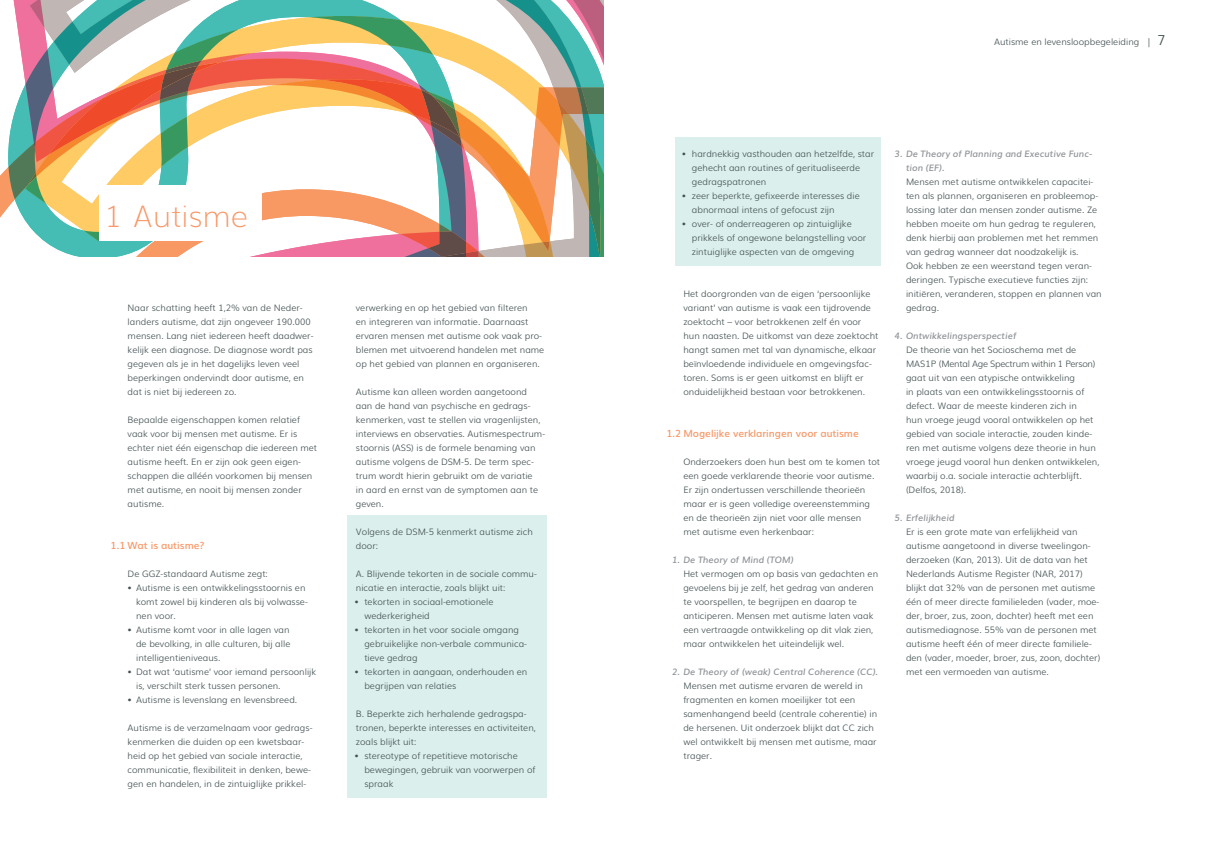
<style>
.page{position:relative;width:1208px;height:859px;background:#fff}
.page>*{position:absolute;margin:0;border:0;box-sizing:border-box;transform-origin:0 0}
.t1{font:200 30px "Muli";color:#f89868}
.t2{font:600 10px "Muli";color:#f89868}
.t3{font:300 9px/14px "Muli";color:#445153}
.t4{font:italic 600 9px/14px "Muli";color:#919599}
.s1{font-size:14px}
</style>
<div class="page">
<svg style="left:0;top:0;width:604px;height:257px"></svg>
<div style="left:99px;top:186px;width:163px;height:55px;background:#fff"></div>
<div style="left:347px;top:515px;width:200px;height:45px;background:#dbefec"></div>
<div style="left:347px;top:557px;width:200px;height:45px;background:#dbefec"></div>
<div style="left:347px;top:585px;width:200px;height:45px;background:#dbefec"></div>
<div style="left:347px;top:613px;width:200px;height:59px;background:#dbefec"></div>
<div style="left:347px;top:655px;width:200px;height:45px;background:#dbefec"></div>
<div style="left:347px;top:697px;width:200px;height:59px;background:#dbefec"></div>
<div style="left:347px;top:739px;width:200px;height:59px;background:#dbefec"></div>
<div style="left:675px;top:137px;width:205px;height:59px;background:#dbefec"></div>
<div style="left:675px;top:179px;width:205px;height:45px;background:#dbefec"></div>
<div style="left:675px;top:207px;width:205px;height:59px;background:#dbefec"></div>
<h1 class="t1" style="left:105px;top:193px;width:144px">1 Autisme</h1>
<p class="t3" style="left:128px;top:300px;width:187px">Naar schatting heeft 1,2% van de Neder&shy;landers autisme, dat zijn ongeveer 190.000 mensen. Lang niet iedereen heeft daadwer&shy;kelijk een diagnose. De diagnose wordt pas gegeven als je in het dagelijks leven veel beperkingen ondervindt door autisme, en dat is niet bij iedereen zo.</p>
<p class="t3" style="left:128px;top:412px;width:191px">Bepaalde eigenschappen komen relatief vaak voor bij mensen met autisme. Er is echter niet één eigenschap die iedereen met autisme heeft. En er zijn ook geen eigen&shy;schappen die alléén voorkomen bij mensen met autisme, en nooit bij mensen zonder autisme.</p>
<p class="t2" style="left:111px;top:537px;width:95px">1.1 Wat is autisme?</p>
<p class="t3" style="left:128px;top:566px;width:142px">De GGZ-standaard Autisme zegt:</p>
<p class="t3" style="left:136px;top:580px;width:173px;text-indent:-9px">• Autisme is een ontwikkelingsstoornis en komt zowel bij kinderen als bij volwasse&shy;nen voor.</p>
<p class="t3" style="left:136px;top:622px;width:156px;text-align:justify;text-indent:-9px">• Autisme komt voor in alle lagen van de bevolking, in alle culturen, bij alle intelligentieniveaus.</p>
<p class="t3" style="left:136px;top:664px;width:182px;text-indent:-9px">• Dat wat ‘autisme’ voor iemand persoonlijk is, verschilt sterk tussen personen.</p>
<p class="t3" style="left:128px;top:692px;width:171px">• Autisme is levenslang en levensbreed.</p>
<p class="t3" style="left:128px;top:720px;width:186px">Autisme is de verzamelnaam voor gedrags&shy;kenmerken die duiden op een kwetsbaar&shy;heid op het gebied van sociale interactie, communicatie, flexibiliteit in denken, bewe&shy;gen en handelen, in de zintuiglijke prikkel-</p>
<p class="t3" style="left:356px;top:300px;width:190px">verwerking en op het gebied van filteren<br>en integreren van informatie. Daarnaast ervaren mensen met autisme ook vaak pro&shy;blemen met uitvoerend handelen met name op het gebied van plannen en organiseren.</p>
<p class="t3" style="left:356px;top:384px;width:191px">Autisme kan alleen worden aangetoond aan de hand van psychische en gedrags&shy;kenmerken, vast te stellen via vragenlijsten, interviews en observaties. Autismespectrum&shy;stoornis (ASS) is de formele benaming van autisme volgens de DSM-5. De term spec&shy;trum wordt hierin gebruikt om de variatie<br>in aard en ernst van de symptomen aan te geven.</p>
<p class="t3" style="left:356px;top:524px;width:179px">Volgens de DSM-5 kenmerkt autisme zich door:</p>
<p class="t3" style="left:356px;top:566px;width:183px">A. Blijvende tekorten in de sociale commu&shy;nicatie en interactie, zoals blijkt uit:</p>
<p class="t3" style="left:364px;top:594px;width:131px;text-indent:-10px">• tekorten in sociaal-emotionele wederkerigheid</p>
<p class="t3" style="left:364px;top:622px;width:164px;text-indent:-10px">• tekorten in het voor sociale omgang gebruikelijke non-verbale communica&shy;tieve gedrag</p>
<p class="t3" style="left:364px;top:664px;width:164px;text-indent:-10px">• tekorten in aangaan, onderhouden en begrijpen van relaties</p>
<p class="t3" style="left:356px;top:706px;width:181px">B. Beperkte zich herhalende gedragspa&shy;tronen, beperkte interesses en activiteiten, zoals blijkt uit:</p>
<p class="t3" style="left:364px;top:748px;width:172px;text-indent:-10px">• stereotype of repetitieve motorische bewegingen, gebruik van voorwerpen of spraak</p>
<p class="t3" style="left:994px;top:34px;width:173px">Autisme en levensloopbegeleiding | <span class="s1">7</span></p>
<p class="t3" style="left:692px;top:146px;width:184px;text-indent:-10px">• hardnekkig vasthouden aan hetzelfde, star gehecht aan routines of geritualiseerde gedragspatronen</p>
<p class="t3" style="left:692px;top:188px;width:169px;text-indent:-10px">• zeer beperkte, gefixeerde interesses die abnormaal intens of gefocust zijn</p>
<p class="t3" style="left:692px;top:216px;width:176px;text-indent:-10px">• over- of onderreageren op zintuiglijke prikkels of ongewone belangstelling voor zintuiglijke aspecten van de omgeving</p>
<p class="t3" style="left:683px;top:286px;width:197px">Het doorgronden van de eigen ‘persoonlijke variant’ van autisme is vaak een tijdrovende zoektocht – voor betrokkenen zelf én voor hun naasten. De uitkomst van deze zoektocht hangt samen met tal van dynamische, elkaar beïnvloedende individuele en omgevingsfac&shy;toren. Soms is er geen uitkomst en blijft er onduidelijkheid bestaan voor betrokkenen.</p>
<p class="t2" style="left:666px;top:425px;width:194px">1.2 Mogelijke verklaringen voor autisme</p>
<p class="t3" style="left:683px;top:454px;width:198px">Onderzoekers doen hun best om te komen tot een goede verklarende theorie voor autisme.<br>Er zijn ondertussen verschillende theorieën maar er is geen volledige overeenstemming en de theorieën zijn niet voor alle mensen met autisme even herkenbaar:</p>
<p class="t4" style="left:672px;top:552px;width:123px">1. De Theory of Mind (TOM)</p>
<p class="t3" style="left:683px;top:566px;width:196px">Het vermogen om op basis van gedachten en gevoelens bij je zelf, het gedrag van anderen te voorspellen, te begrijpen en daarop te anticiperen. Mensen met autisme laten vaak een vertraagde ontwikkeling op dit vlak zien, maar ontwikkelen het uiteindelijk wel.</p>
<p class="t4" style="left:672px;top:664px;width:207px">2. De Theory of (weak) Central Coherence (CC).</p>
<p class="t3" style="left:683px;top:678px;width:195px">Mensen met autisme ervaren de wereld in fragmenten en komen moeilijker tot een samenhangend beeld (centrale coherentie) in de hersenen. Uit onderzoek blijkt dat CC zich wel ontwikkelt bij mensen met autisme, maar trager.</p>
<p class="t4" style="left:906px;top:146px;width:188px;text-indent:-11px">3. De Theory of Planning and Executive Func&shy;tion (EF).</p>
<p class="t3" style="left:906px;top:174px;width:197px">Mensen met autisme ontwikkelen capacitei&shy;ten als plannen, organiseren en probleemop&shy;lossing later dan mensen zonder autisme. Ze hebben moeite om hun gedrag te reguleren, denk hierbij aan problemen met het remmen van gedrag wanneer dat noodzakelijk is.<br>Ook hebben ze een weerstand tegen veran&shy;deringen. Typische executieve functies zijn: initiëren, veranderen, stoppen en plannen van gedrag.</p>
<p class="t4" style="left:894px;top:328px;width:123px">4. Ontwikkelingsperspectief</p>
<p class="t3" style="left:906px;top:342px;width:195px">De theorie van het Socioschema met de MAS1P (Mental Age Spectrum within 1 Person) gaat uit van een atypische ontwikkeling<br>in plaats van een ontwikkelingsstoornis of defect. Waar de meeste kinderen zich in<br>hun vroege jeugd vooral ontwikkelen op het gebied van sociale interactie, zouden kinde&shy;ren met autisme volgens deze theorie in hun vroege jeugd vooral hun denken ontwikkelen, waarbij o.a. sociale interactie achterblijft. (Delfos, 2018).</p>
<p class="t4" style="left:894px;top:510px;width:61px">5. Erfelijkheid</p>
<p class="t3" style="left:906px;top:524px;width:196px">Er is een grote mate van erfelijkheid van autisme aangetoond in diverse tweelingon&shy;derzoeken (Kan, 2013). Uit de data van het Nederlands Autisme Register (NAR, 2017) blijkt dat 32% van de personen met autisme één of meer directe familieleden (vader, moe&shy;der, broer, zus, zoon, dochter) heeft met een autismediagnose. 55% van de personen met autisme heeft één of meer directe familiele&shy;den (vader, moeder, broer, zus, zoon, dochter) met een vermoeden van autisme.</p>
</div>
